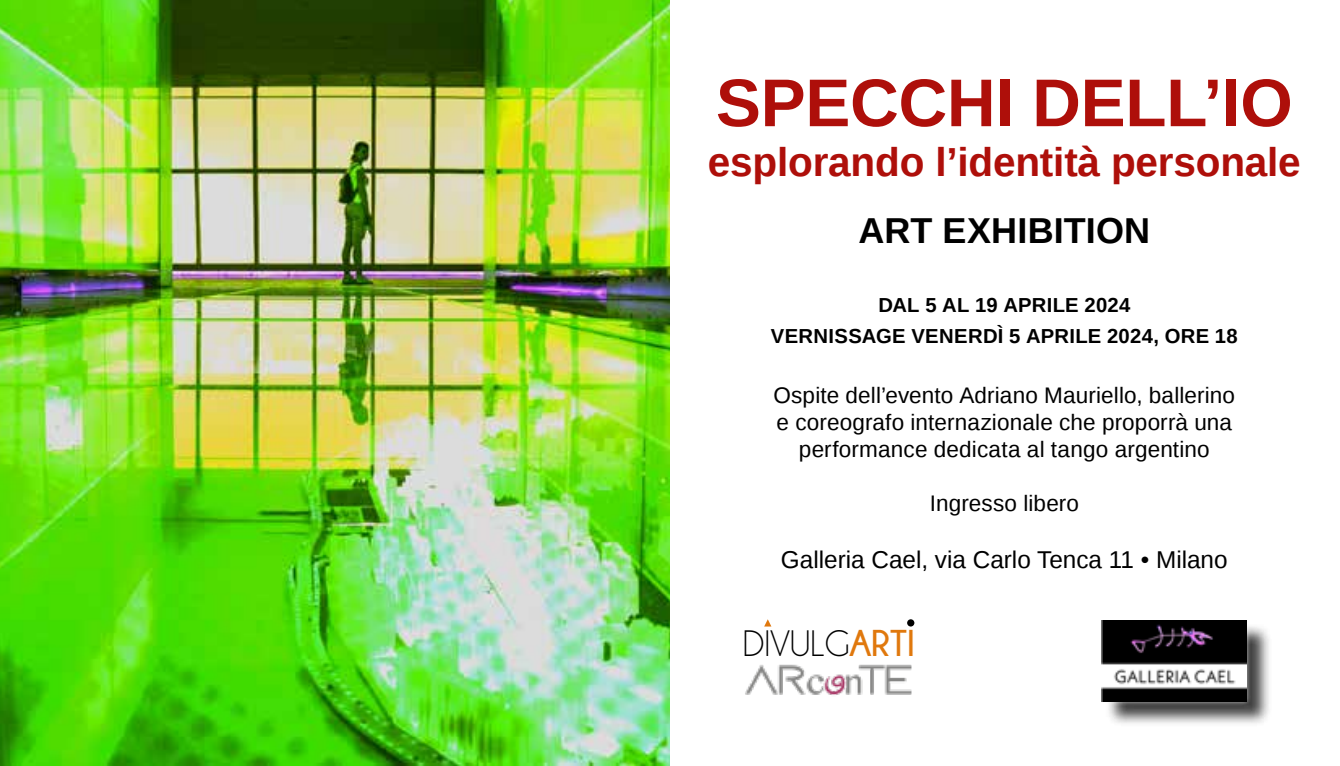
<style>
.page{position:relative;width:1340px;height:766px;background:#fff}
.page>*{position:absolute;margin:0;border:0;box-sizing:border-box;transform-origin:0 0}
.t1{font:700 67.5px "Liberation Sans";letter-spacing:-.005em;color:#ae0f0a}
.t2{font:700 40.5px "Liberation Sans";letter-spacing:-.005em;color:#ae0f0a}
.t3{font:37.12px "Champagne&Limousines";color:#000}
.t4{font:700 36px "Liberation Sans";letter-spacing:.005em;color:#000}
.t5{font:24.3px "Liberation Sans";color:#000}
.t6{font:22.5px/27px "Liberation Sans";letter-spacing:.005em;color:#000;text-align:center}
.t7{font:700 20.25px/31.5px "Liberation Sans";letter-spacing:.015em;color:#000;text-align:center}
.s1{font-weight:700;color:#e0780d}
</style>
<div class="page">
<img style="left:0;top:0;width:670px;height:765px">
<div style="left:1105px;top:623px;width:167px;height:103px;background:#000;opacity:.75"></div>
<div style="left:1096px;top:615px;width:155px;height:91px;background:#fff;opacity:.75"></div>
<img style="left:1101px;top:620px;width:145px;height:81px">
<img style="left:745px;top:664px;width:167px;height:31px">
<svg style="left:764px;top:619px;width:7px;height:7px"></svg>
<div style="left:907px;top:619px;width:7px;height:7px;background:#000;border-radius:50%"></div>
<h1 class="t1" style="left:716px;top:56px;width:578px">SPECCHI DELL’IO</h1>
<h2 class="t2" style="left:708px;top:134px;width:594px">esplorando l’identità personale</h2>
<h3 class="t4" style="left:858px;top:205px;width:293px">ART EXHIBITION</h3>
<p class="t7" style="left:771px;top:289px;width:468px">DAL 5 AL 19 APRILE 2024<br>VERNISSAGE VENERDÌ 5 APRILE 2024, ORE 18</p>
<p class="t6" style="left:773px;top:382px;width:463px">Ospite dell’evento Adriano Mauriello, ballerino e coreografo internazionale che proporrà una performance dedicata al tango argentino</p>
<p class="t6" style="left:929px;top:490px;width:151px">Ingresso libero</p>
<p class="t5" style="left:781px;top:545px;width:448px">Galleria Cael, via Carlo Tenca 11 • Milano</p>
<h3 class="t3" style="left:743px;top:624px;width:173px">DIVULG<span class="s1">ARTI</span></h3>
</div>
